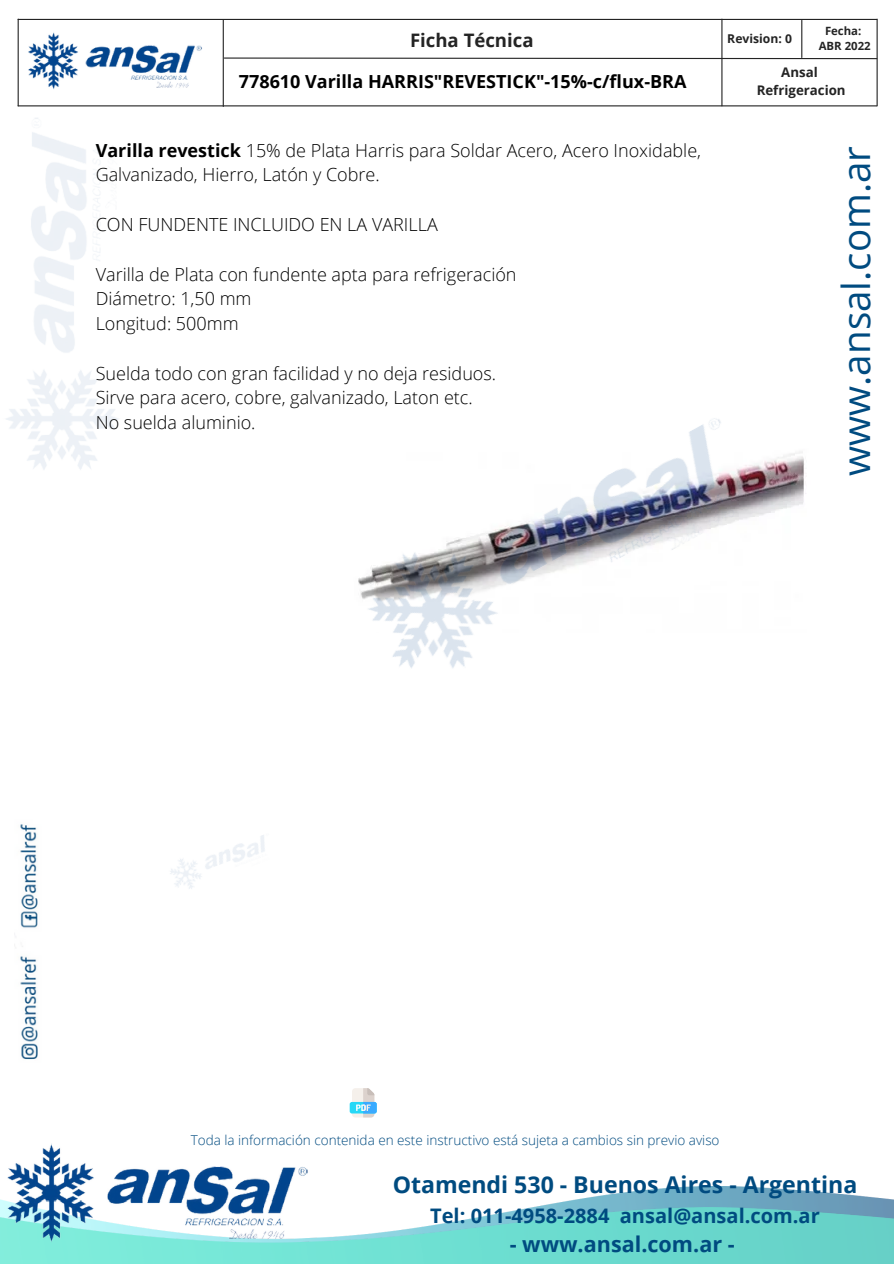
<style>
.page{position:relative;width:894px;height:1264px;background:#fff}
.page>*{position:absolute;margin:0;border:0;box-sizing:border-box;transform-origin:0 0}
.t1{font:38.55px "Open Sans";color:#004b80}
.t2{font:700 23.1px "Open Sans";color:#004b80}
.t3{font:700 21.6px "Open Sans";color:#004b80}
.t4{font:700 20.1px "Open Sans";color:#004b80}
.t5{font:700 18.6px "Open Sans";color:#242424}
.t6{font:300 18px/24.8px "Open Sans";color:#000}
.t7{font:700 18px "Open Sans";color:#000}
.t8{font:300 13.5px "Open Sans";color:#004b80}
.t9{font:700 13.2px "Open Sans";color:#242424}
.t10{font:700 12.15px "Open Sans";color:#242424}
.t11{font:700 11.4px "Open Sans";color:#242424}
.s1{font-weight:700}
</style>
<div class="page">
<img style="left:28px;top:32px;width:174px;height:58px">
<hr style="left:18px;top:19px;width:858px;height:1px;background:#242424">
<hr style="left:18px;top:105px;width:858px;height:1px;background:#242424">
<hr style="left:18px;top:19px;width:1px;height:87px;background:#242424">
<hr style="left:223px;top:20px;width:1px;height:86px;background:#242424">
<hr style="left:721px;top:19px;width:1px;height:87px;background:#242424">
<hr style="left:876px;top:19px;width:1px;height:87px;background:#242424">
<hr style="left:801px;top:20px;width:1px;height:37px;background:#242424">
<svg style="left:223px;top:57px;width:654px;height:3px"></svg>
<img style="left:534px;top:1186px;width:359px;height:21px">
<img style="left:0;top:1207px;width:893px;height:56px">
<img style="left:0;top:1143px;width:324px;height:106px">
<img style="left:20px;top:824px;width:18px;height:236px">
<img style="left:791px;top:452px;width:15px;height:55px">
<img style="left:358px;top:418px;width:433px;height:250px">
<div style="left:349px;top:1101px;width:27px;height:12px;background:#27d8f6;border-radius:2px"></div>
<svg style="left:352px;top:1088px;width:24px;height:29px"></svg>
<p class="t5" style="left:410px;top:27px;width:125px">Ficha Técnica</p>
<p class="t7" style="left:239px;top:69px;width:449px">778610 Varilla HARRIS"REVESTICK"-15%-c/flux-BRA</p>
<p class="t6" style="left:96px;top:137px;width:606px"><span class="s1">Varilla revestick</span> 15% de Plata Harris para Soldar Acero, Acero Inoxidable,<br>Galvanizado, Hierro, Latón y Cobre.</p>
<p class="t6" style="left:96px;top:212px;width:343px">CON FUNDENTE INCLUIDO EN LA VARILLA</p>
<p class="t6" style="left:96px;top:261px;width:422px">Varilla de Plata con fundente apta para refrigeración</p>
<p class="t6" style="left:96px;top:286px;width:157px">Diámetro: 1,50 mm</p>
<p class="t6" style="left:96px;top:311px;width:144px">Longitud: 500mm</p>
<p class="t6" style="left:96px;top:360px;width:402px">Suelda todo con gran facilidad y no deja residuos.</p>
<p class="t6" style="left:96px;top:385px;width:378px">Sirve para acero, cobre, galvanizado, Laton etc.</p>
<p class="t6" style="left:96px;top:410px;width:161px">No suelda aluminio.</p>
<p class="t10" style="left:727px;top:30px;width:66px">Revision: 0</p>
<p class="t11" style="left:824px;top:23px;width:38px">Fecha:</p>
<p class="t11" style="left:818px;top:38px;width:53px">ABR 2022</p>
<p class="t9" style="left:781px;top:63px;width:38px">Ansal</p>
<p class="t9" style="left:756px;top:81px;width:90px">Refrigeracion</p>
<p class="t1" style="left:828px;top:475px;width:331px;rotate:-90deg">www.ansal.com.ar</p>
<p class="t8" style="left:191px;top:1130px;width:530px">Toda la información contenida en este instructivo está sujeta a cambios sin previo aviso</p>
<p class="t2" style="left:392px;top:1168px;width:466px">Otamendi 530 - Buenos Aires - Argentina</p>
<p class="t4" style="left:430px;top:1201px;width:391px">Tel: 011-4958-2884 ansal@ansal.com.ar</p>
<p class="t3" style="left:509px;top:1228px;width:226px">- www.ansal.com.ar -</p>
</div>
